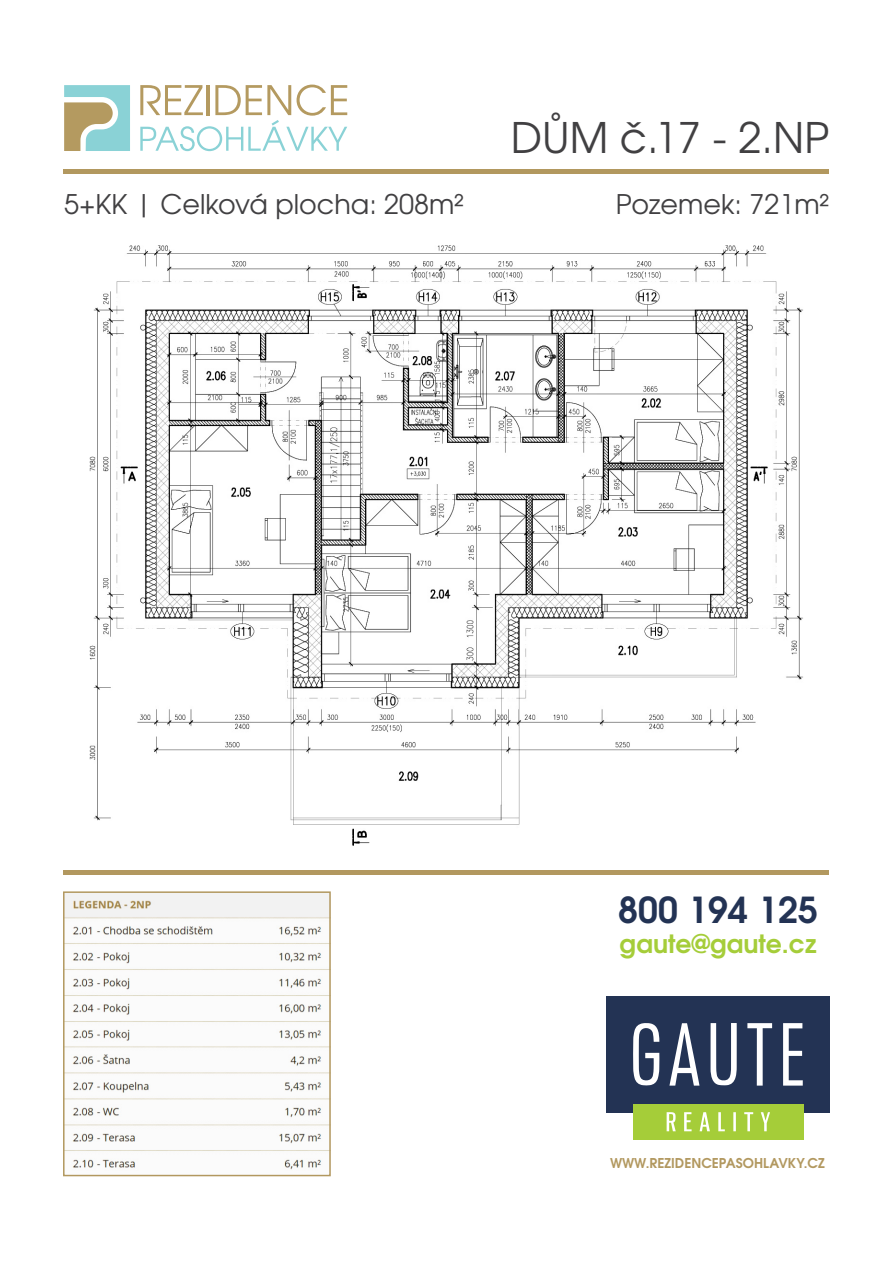
<style>
.page{position:relative;width:893px;height:1263px;background:#fff}
.page>*{position:absolute;margin:0;border:0;box-sizing:border-box;transform-origin:0 0}
.t1{font:42px "Te X Gyre Adventor";color:#414042}
.t2{font:700 35.7px "Te X Gyre Adventor";color:#233354}
.t3{font:27px "Te X Gyre Adventor";color:#414042}
.t4{font:700 25.05px "Te X Gyre Adventor";color:#a5cd39}
.t5{font:700 13.5px "Te X Gyre Adventor";color:#b2985f}
</style>
<div class="page">
<img style="left:66px;top:894px;width:262px;height:276px">
<img style="left:64px;top:245px;width:765px;height:630px">
<div style="left:606px;top:996px;width:224px;height:117px;background:#233354"></div>
<div style="left:633px;top:1104px;width:170px;height:35px;background:#a5cd39"></div>
<svg style="left:633px;top:1023px;width:170px;height:108px"></svg>
<svg style="left:64px;top:85px;width:66px;height:66px"></svg>
<svg style="left:140px;top:85px;width:207px;height:66px"></svg>
<hr style="left:64px;top:169px;width:765px;height:4px;background:#b2985f">
<hr style="left:64px;top:870px;width:765px;height:4px;background:#b2985f">
<div style="left:63px;top:891px;width:268px;height:285px;border:2px solid #b2985f"></div>
<h1 class="t1" style="left:511px;top:104px;width:320px">DŮM č.17 - 2.NP</h1>
<p class="t3" style="left:64px;top:183px;width:401px">5+KK | Celková plocha: 208m2</p>
<p class="t3" style="left:616px;top:183px;width:214px">Pozemek: 721m2</p>
<h2 class="t2" style="left:618px;top:878px;width:201px">800 194 125</h2>
<p class="t4" style="left:620px;top:922px;width:198px">gaute@gaute.cz</p>
<p class="t5" style="left:610px;top:1152px;width:216px">WWW.REZIDENCEPASOHLAVKY.CZ</p>
</div>
